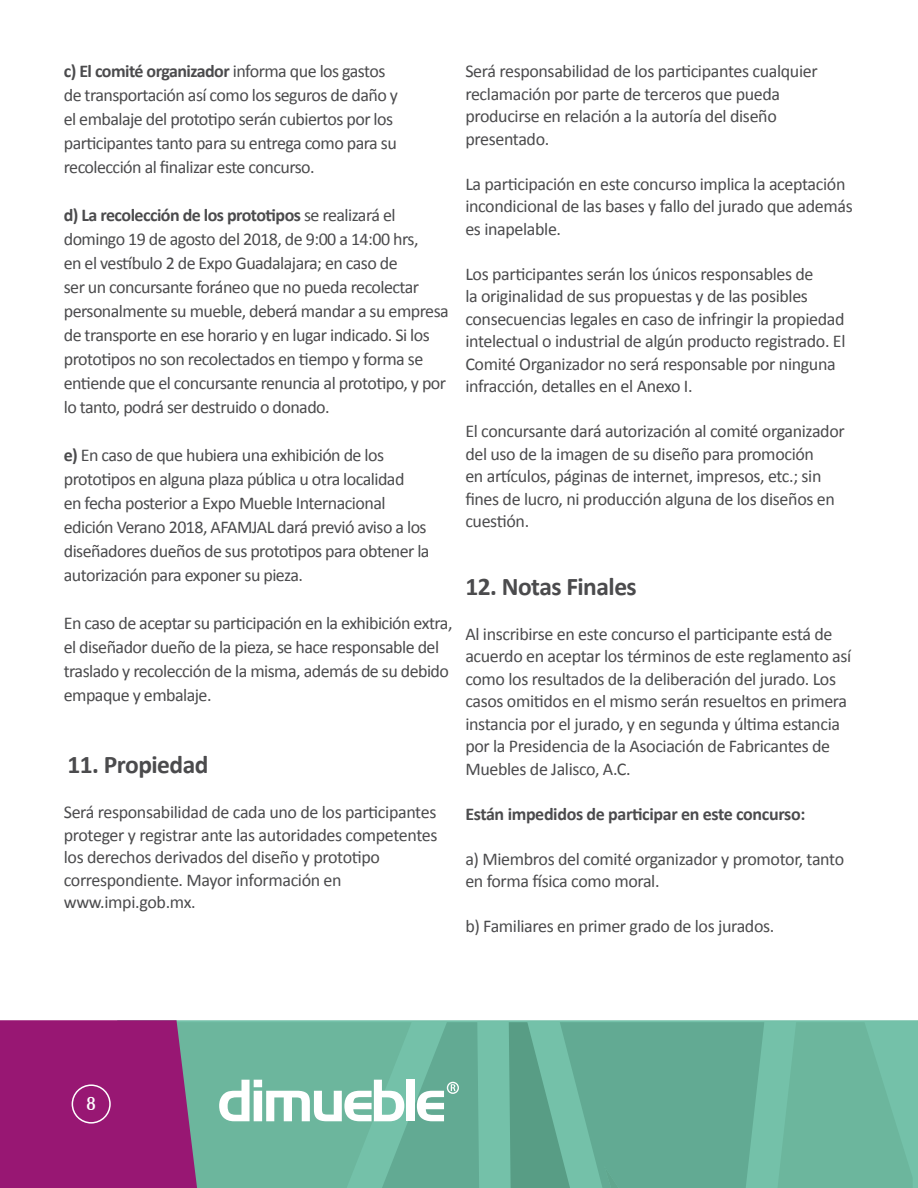
<style>
.page{position:relative;width:918px;height:1188px;background:#fff}
.page>*{position:absolute;margin:0;border:0;box-sizing:border-box;transform-origin:0 0}
.t1{font:700 25.5px "Calibri";letter-spacing:-.02em;color:#4b4b4d}
.t2{font:19.5px "Castle T";color:#fff}
.t3{font:18px/22.5px "Calibri";letter-spacing:-.03em;color:#4b4b4d}
.t4{font:700 18px "Calibri";letter-spacing:-.02em;color:#4b4b4d}
.s1{font-weight:700}
</style>
<div class="page">
<div style="left:479px;top:1020px;width:439px;height:168px;background:#74c1a9"></div>
<svg style="left:777px;top:1022px;width:136px;height:166px;background:#6db89f"></svg>
<svg style="left:509px;top:1022px;width:255px;height:166px;background:#63ab94"></svg>
<svg style="left:0;top:1020px;width:479px;height:168px;background:#857c92"></svg>
<p class="t3" style="left:64px;top:59px;width:336px;line-height:24px"><span class="s1">c) El comité organizador</span> informa que los gastos de transportación así como los seguros de daño y el embalaje del prototipo serán cubiertos por los participantes tanto para su entrega como para su recolección al finalizar este concurso.</p>
<p class="t3" style="left:64px;top:203px;width:387px;line-height:24px"><span class="s1">d) La recolección de los prototipos</span> se realizará el domingo 19 de agosto del 2018, de 9:00 a 14:00 hrs,<br>en el vestíbulo 2 de Expo Guadalajara; en caso de<br>ser un concursante foráneo que no pueda recolectar personalmente su mueble, deberá mandar a su empresa de transporte en ese horario y en lugar indicado. Si los prototipos no son recolectados en tiempo y forma se entiende que el concursante renuncia al prototipo, y por lo tanto, podrá ser destruido o donado.</p>
<p class="t3" style="left:64px;top:443px;width:367px;line-height:24px"><span class="s1">e)</span> En caso de que hubiera una exhibición de los prototipos en alguna plaza pública u otra localidad<br>en fecha posterior a Expo Mueble Internacional edición Verano 2018, AFAMJAL dará previó aviso a los diseñadores dueños de sus prototipos para obtener la autorización para exponer su pieza.</p>
<p class="t3" style="left:64px;top:611px;width:390px;line-height:24px">En caso de aceptar su participación en la exhibición extra, el diseñador dueño de la pieza, se hace responsable del traslado y recolección de la misma, además de su debido empaque y embalaje.</p>
<h1 class="t1" style="left:67px;top:749px;width:143px">11. Propiedad</h1>
<p class="t3" style="left:64px;top:801px;width:375px">Será responsabilidad de cada uno de los participantes proteger y registrar ante las autoridades competentes los derechos derivados del diseño y prototipo correspondiente. Mayor información en www.impi.gob.mx.</p>
<p class="t3" style="left:465px;top:60px;width:354px">Será responsabilidad de los participantes cualquier reclamación por parte de terceros que pueda producirse en relación a la autoría del diseño presentado.</p>
<p class="t3" style="left:465px;top:173px;width:389px">La participación en este concurso implica la aceptación incondicional de las bases y fallo del jurado que además es inapelable.</p>
<p class="t3" style="left:465px;top:263px;width:382px">Los participantes serán los únicos responsables de<br>la originalidad de sus propuestas y de las posibles consecuencias legales en caso de infringir la propiedad intelectual o industrial de algún producto registrado. El Comité Organizador no será responsable por ninguna infracción, detalles en el Anexo I.</p>
<p class="t3" style="left:465px;top:420px;width:381px">El concursante dará autorización al comité organizador del uso de la imagen de su diseño para promoción<br>en artículos, páginas de internet, impresos, etc.; sin fines de lucro, ni producción alguna de los diseños en cuestión.</p>
<h1 class="t1" style="left:465px;top:570px;width:173px">12. Notas Finales</h1>
<p class="t3" style="left:465px;top:623px;width:387px">Al inscribirse en este concurso el participante está de acuerdo en aceptar los términos de este reglamento así como los resultados de la deliberación del jurado. Los casos omitidos en el mismo serán resueltos en primera instancia por el jurado, y en segunda y última estancia por la Presidencia de la Asociación de Fabricantes de Muebles de Jalisco, A.C.</p>
<p class="t4" style="left:465px;top:802px;width:341px">Están impedidos de participar en este concurso:</p>
<p class="t3" style="left:465px;top:848px;width:380px">a) Miembros del comité organizador y promotor, tanto en forma física como moral.</p>
<p class="t3" style="left:465px;top:915px;width:311px">b) Familiares en primer grado de los jurados.</p>
<p class="t2" style="left:86px;top:1093px;width:11px">8</p>
</div>
